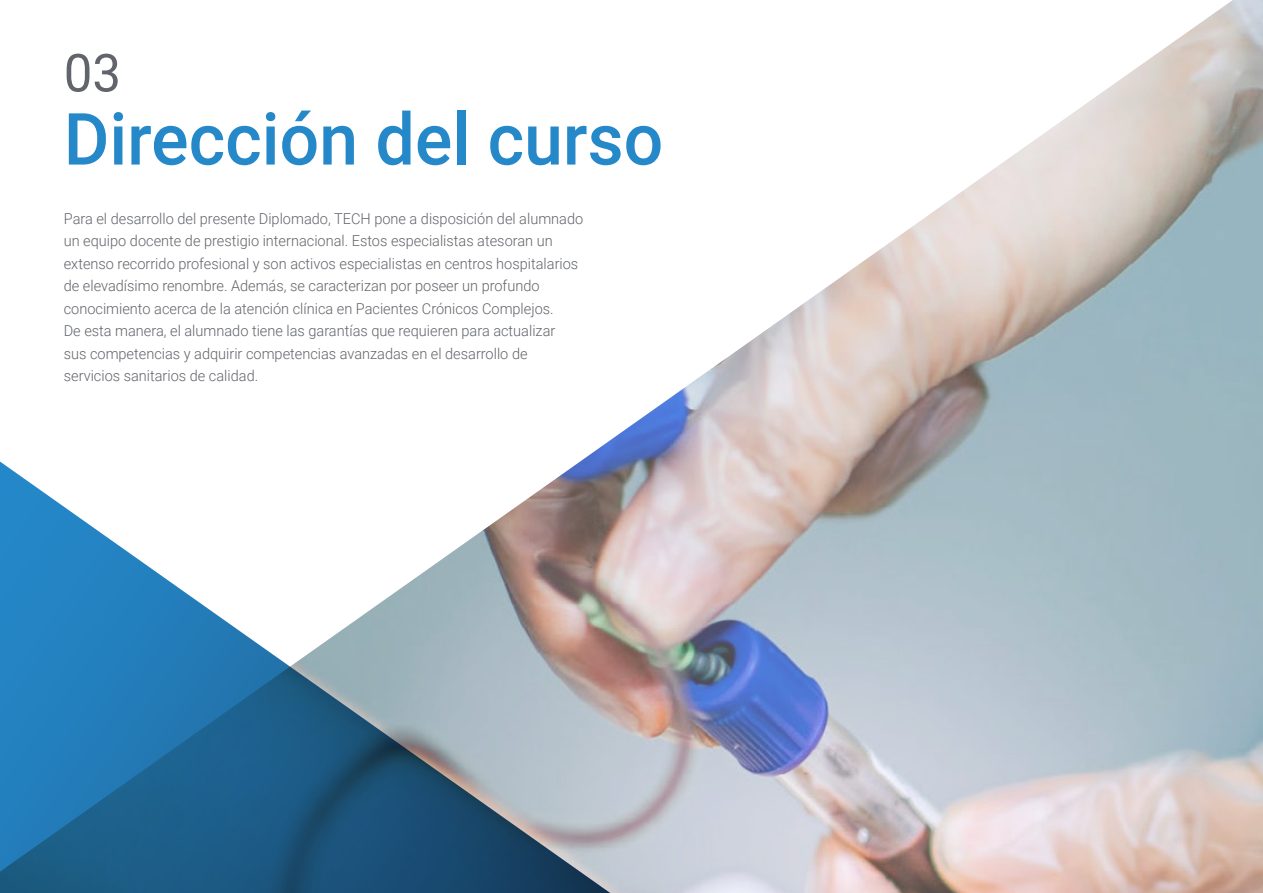
<style>
.page{position:relative;width:1263px;height:893px;background:#fff}
.page>*{position:absolute;margin:0;border:0;box-sizing:border-box;transform-origin:0 0}
.t1{font:500 72px "Roboto";color:#2488c9}
.t2{font:52.5px "Roboto";color:#61646a}
.t3{font:300 15px/22.5px "Roboto";color:#61646a}
</style>
<div class="page">
<img style="left:602px;top:0;width:661px;height:893px">
<svg style="left:0;top:446px;width:640px;height:447px"></svg>
<h2 class="t2" style="left:64px;top:36px;width:59px">03</h2>
<h1 class="t1" style="left:64px;top:89px;width:601px">Dirección del curso</h1>
<p class="t3" style="left:64px;top:207px;width:521px">Para el desarrollo del presente Diplomado, TECH pone a disposición del alumnado un equipo docente de prestigio internacional. Estos especialistas atesoran un extenso recorrido profesional y son activos especialistas en centros hospitalarios de elevadísimo renombre. Además, se caracterizan por poseer un profundo conocimiento acerca de la atención clínica en Pacientes Crónicos Complejos.<br>De esta manera, el alumnado tiene las garantías que requieren para actualizar<br>sus competencias y adquirir competencias avanzadas en el desarrollo de servicios sanitarios de calidad.</p>
</div>
